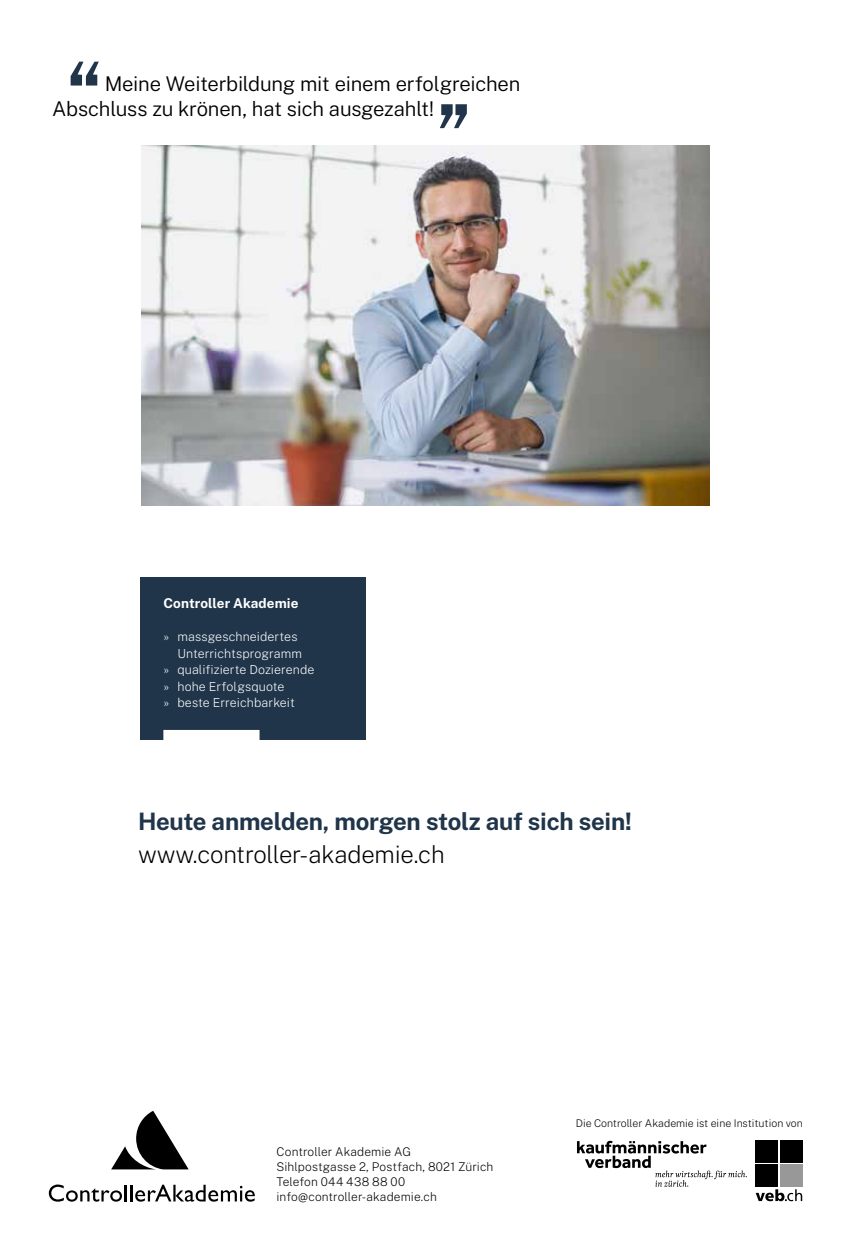
<style>
.page{position:relative;width:851px;height:1234px;background:#fff}
.page>*{position:absolute;margin:0;border:0;box-sizing:border-box;transform-origin:0 0}
.t1{font:300 106.8px "Public Sans";color:#20354a}
.t2{font:700 24px "Public Sans";letter-spacing:-.01em;color:#20354a}
.t3{font:200 24px "Public Sans";letter-spacing:-.01em;color:#000}
.t4{font:300 20.25px/25.5px "Public Sans";letter-spacing:-.01em;color:#000}
.t5{font:700 13.5px "Public Sans";letter-spacing:.01em;color:#fff}
.t6{font:200 12.45px "Public Sans";letter-spacing:.005em;color:#fff}
.t7{font:200 12px/15px "Public Sans";letter-spacing:.005em;color:#000}
.t8{font:200 10.65px "Public Sans";color:#000}
</style>
<div class="page">
<div style="left:140px;top:577px;width:226px;height:162px;background:#20354a"></div>
<div style="left:163px;top:729px;width:96px;height:11px;background:#fff"></div>
<img style="left:141px;top:145px;width:568px;height:360px">
<svg style="left:577px;top:1140px;width:169px;height:46px"></svg>
<div style="left:755px;top:1139px;width:22px;height:22px;background:#000"></div>
<div style="left:779px;top:1139px;width:23px;height:22px;background:#000"></div>
<div style="left:755px;top:1163px;width:22px;height:23px;background:#000"></div>
<div style="left:779px;top:1163px;width:23px;height:23px;background:#989898"></div>
<svg style="left:755px;top:1189px;width:47px;height:11px"></svg>
<svg style="left:111px;top:1110px;width:78px;height:59px"></svg>
<svg style="left:49px;top:1184px;width:206px;height:17px"></svg>
<h1 class="t1" style="left:64px;top:26px;width:42px">‘‘</h1>
<h3 class="t4" style="left:52px;top:69px;width:469px;text-indent:52px">Meine Weiterbildung mit einem erfolgreichen<br>Abschluss zu krönen, hat sich ausgezahlt!</h3>
<h1 class="t1" style="left:434px;top:65px;width:40px">’’</h1>
<p class="t5" style="left:163px;top:593px;width:136px">Controller Akademie</p>
<p class="t6" style="left:163px;top:627px;width:136px">» massgeschneidertes</p>
<p class="t6" style="left:177px;top:644px;width:126px">Unterrichtsprogramm</p>
<p class="t6" style="left:163px;top:660px;width:153px">» qualifizierte Dozierende</p>
<p class="t6" style="left:163px;top:677px;width:123px">» hohe Erfolgsquote</p>
<p class="t6" style="left:163px;top:693px;width:133px">» beste Erreichbarkeit</p>
<h2 class="t2" style="left:138px;top:803px;width:495px">Heute anmelden, morgen stolz auf sich sein!</h2>
<h2 class="t3" style="left:138px;top:836px;width:308px">www.controller-akademie.ch</h2>
<p class="t7" style="left:276px;top:1143px;width:218px">Controller Akademie AG<br>Sihlpostgasse 2, Postfach, 8021 Zürich<br>Telefon 044 438 88 00 info@controller-akademie.ch</p>
<p class="t8" style="left:576px;top:1115px;width:228px">Die Controller Akademie ist eine Institution von</p>
</div>
